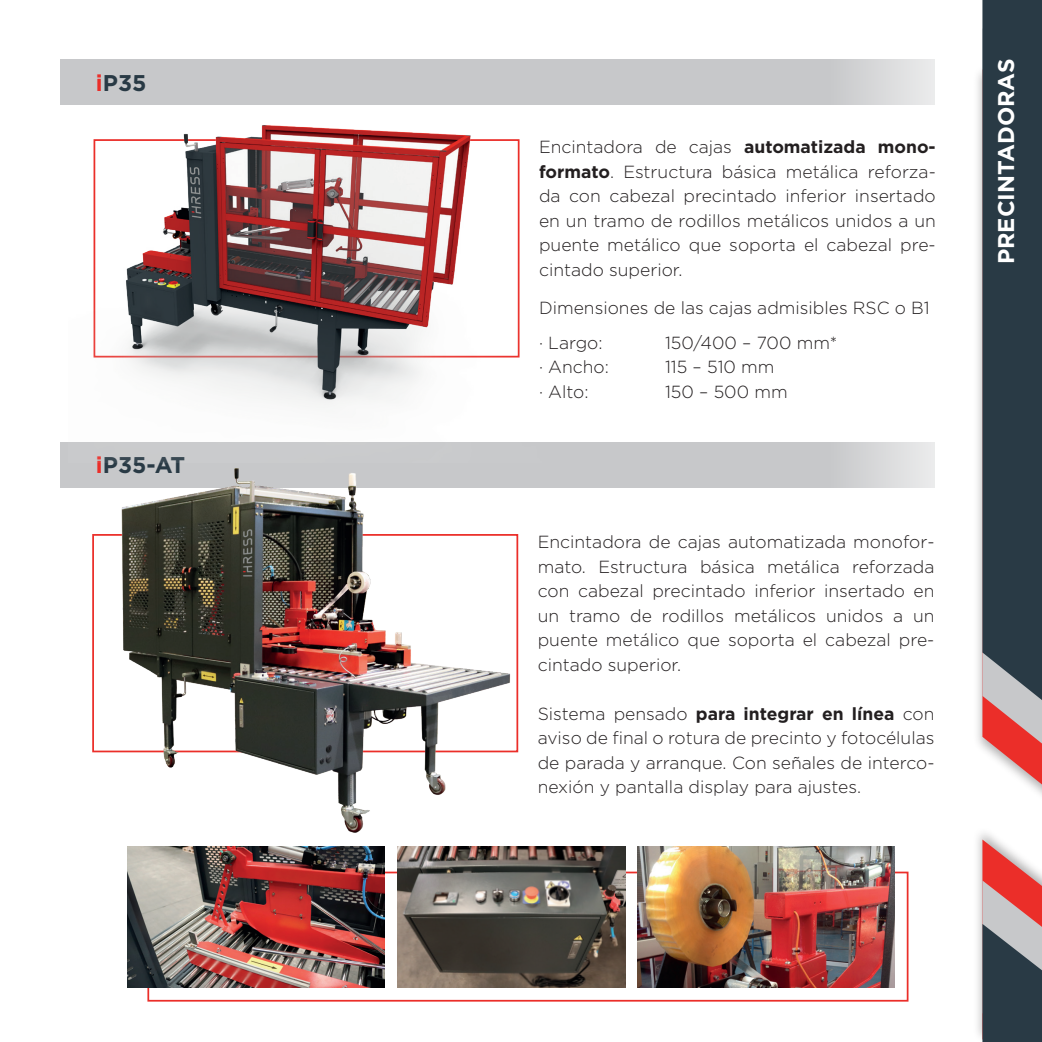
<style>
.page{position:relative;width:1042px;height:1042px;background:#fff}
.page>*{position:absolute;margin:0;border:0;box-sizing:border-box;transform-origin:0 0}
.t1{font:700 22.75px "Gotham";color:#fff}
.t2{font:700 22.75px "Gotham";color:#293a45}
.t3{font:300 17.5px/24.5px "Gotham";color:#231f20;text-align:justify}
.s1{color:#eb2e29}
.s2{font-weight:700}
</style>
<div class="page">
<div style="left:973px;top:65px;width:69px;height:744px;background:#231f20;opacity:.35"></div>
<div style="left:973px;top:826px;width:69px;height:216px;background:#231f20;opacity:.35"></div>
<svg style="left:982px;top:0;width:60px;height:784px;background:#424750"></svg>
<svg style="left:982px;top:839px;width:60px;height:203px;background:#8a6b70"></svg>
<svg style="left:60px;top:442px;width:874px;height:45px;background:#cbccce"></svg>
<div style="left:60px;top:60px;width:874px;height:45px;background:#c7c8ca"></div>
<div style="left:147px;top:871px;width:761px;height:130px;border:2px solid #eb2e29"></div>
<img style="left:128px;top:847px;width:257px;height:140px">
<img style="left:637px;top:847px;width:257px;height:140px">
<img style="left:397px;top:847px;width:228px;height:140px">
<img style="left:90px;top:462px;width:437px;height:371px">
<img style="left:68px;top:125px;width:483px;height:337px">
<h1 class="t2" style="left:96px;top:68px;width:52px"><span class="s1">i</span>P35</h1>
<h1 class="t2" style="left:96px;top:450px;width:91px"><span class="s1">i</span>P35-AT</h1>
<p class="t3" style="left:539px;top:134px;width:398px">Encintadora de cajas <span class="s2">automatizada mono&shy;formato</span>. Estructura básica metálica reforza&shy;da con cabezal precintado inferior insertado en un tramo de rodillos metálicos unidos a un puente metálico que soporta el cabezal pre&shy;cintado superior.</p>
<p class="t3" style="left:539px;top:290px;width:392px;line-height:35px">Dimensiones de las cajas admisibles RSC o B1 · Largo:</p>
<p class="t3" style="left:665px;top:330px;width:174px">150/400 – 700 mm*</p>
<p class="t3" style="left:539px;top:354px;width:71px">· Ancho:</p>
<p class="t3" style="left:665px;top:354px;width:111px">115 – 510 mm</p>
<p class="t3" style="left:539px;top:379px;width:51px">· Alto:</p>
<p class="t3" style="left:665px;top:379px;width:124px">150 – 500 mm</p>
<p class="t3" style="left:538px;top:529px;width:398px">Encintadora de cajas automatizada monofor&shy;mato. Estructura básica metálica reforzada con cabezal precintado inferior insertado en un tramo de rodillos metálicos unidos a un puente metálico que soporta el cabezal pre&shy;cintado superior.</p>
<p class="t3" style="left:538px;top:700px;width:398px">Sistema pensado <span class="s2">para integrar en línea</span> con aviso de final o rotura de precinto y fotocélulas de parada y arranque. Con señales de interco&shy;nexión y pantalla display para ajustes.</p>
<h1 class="t1" style="left:991px;top:264px;width:207px;rotate:-90deg">PRECINTADORAS</h1>
</div>
